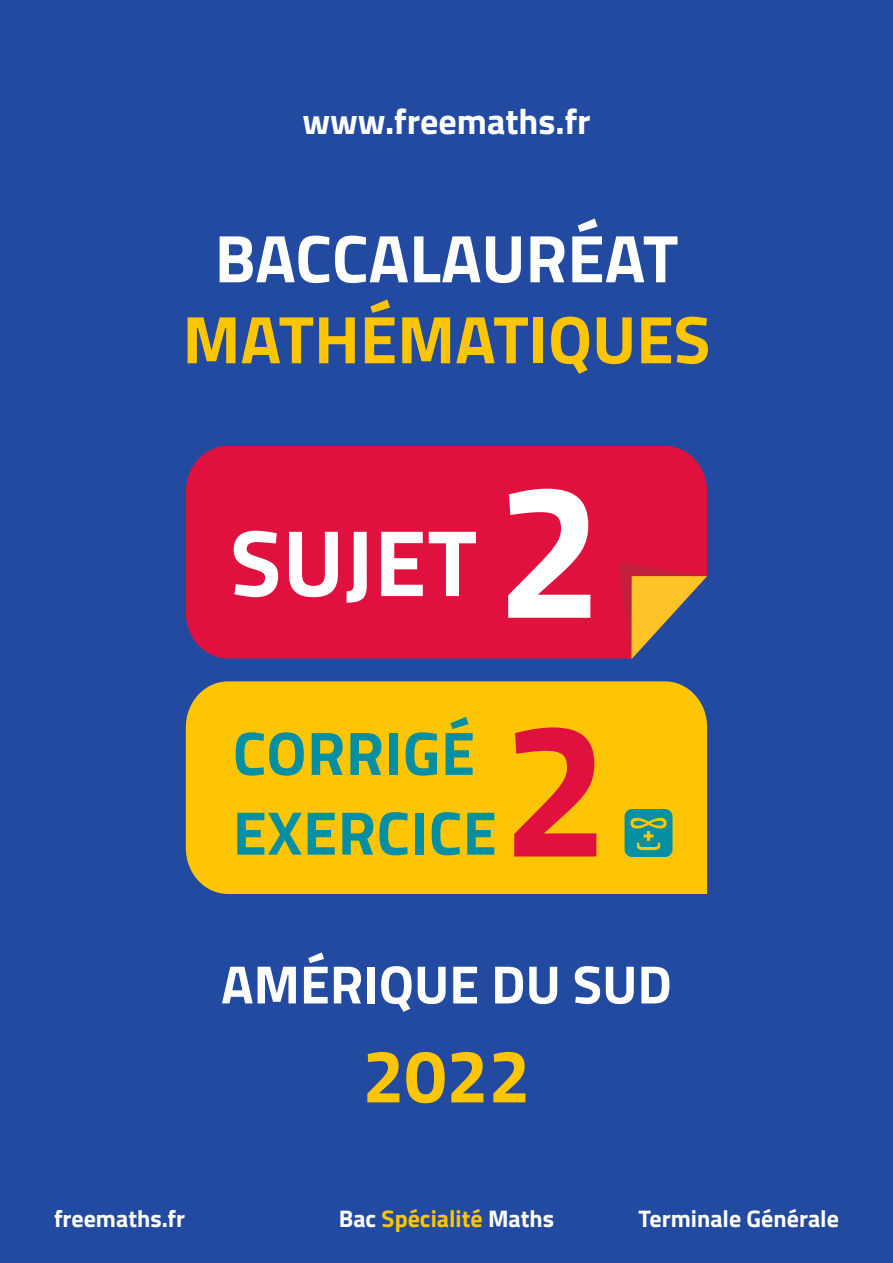
<style>
.page{position:relative;width:893px;height:1263px;background:#214aa0}
.page>*{position:absolute;margin:0;border:0;box-sizing:border-box;transform-origin:0 0}
.t1{font:700 192px "Titillium";color:#e1113f}
.t2{font:700 94.5px "Titillium";letter-spacing:.01em;color:#fff}
.t3{font:700 75px "Titillium";color:#fdc504}
.t4{font:700 67.5px "Titillium";color:#fdc504}
.t5{font:700 67.5px "Titillium";color:#fff}
.t6{font:700 61.5px/79.7px "Titillium";letter-spacing:.01em;color:#048fa2}
.t7{font:700 54px "Titillium";color:#fff}
.t8{font:700 36px "Titillium";color:#fff}
.t9{font:700 24px "Titillium";color:#fff}
.t10{font:700 24px "Titillium";color:#fdc504}
.s1{font-size:192px}
.s2{color:#fff}
</style>
<div class="page">
<div style="left:186px;top:446px;width:521px;height:212px;background:#e1113f"></div>
<div style="left:186px;top:681px;width:521px;height:213px;background:#fdc504"></div>
<svg style="left:618px;top:562px;width:89px;height:97px"></svg>
<svg style="left:625px;top:809px;width:47px;height:48px;background:#2f9886"></svg>
<h3 class="t8" style="left:302px;top:94px;width:290px">www.freemaths.fr</h3>
<h3 class="t5" style="left:215px;top:207px;width:465px">BACCALAURÉAT</h3>
<h3 class="t4" style="left:183px;top:288px;width:529px">MATHÉMATIQUES</h3>
<h2 class="t2" style="left:230px;top:491px;width:375px">SUJET <span class="s1">2</span></h2>
<h3 class="t6" style="left:233px;top:710px;width:266px">CORRIGÉ<br>EXERCICE</h3>
<p class="t1" style="left:502px;top:643px;width:109px">2</p>
<h3 class="t7" style="left:221px;top:943px;width:452px">AMÉRIQUE DU SUD</h3>
<h3 class="t3" style="left:362px;top:1019px;width:169px">2022</h3>
<p class="t9" style="left:54px;top:1200px;width:133px">freemaths.fr</p>
<p class="t10" style="left:339px;top:1200px;width:217px"><span class="s2">Bac</span> Spécialité <span class="s2">Maths</span></p>
<p class="t9" style="left:639px;top:1200px;width:202px">Terminale Générale</p>
</div>
